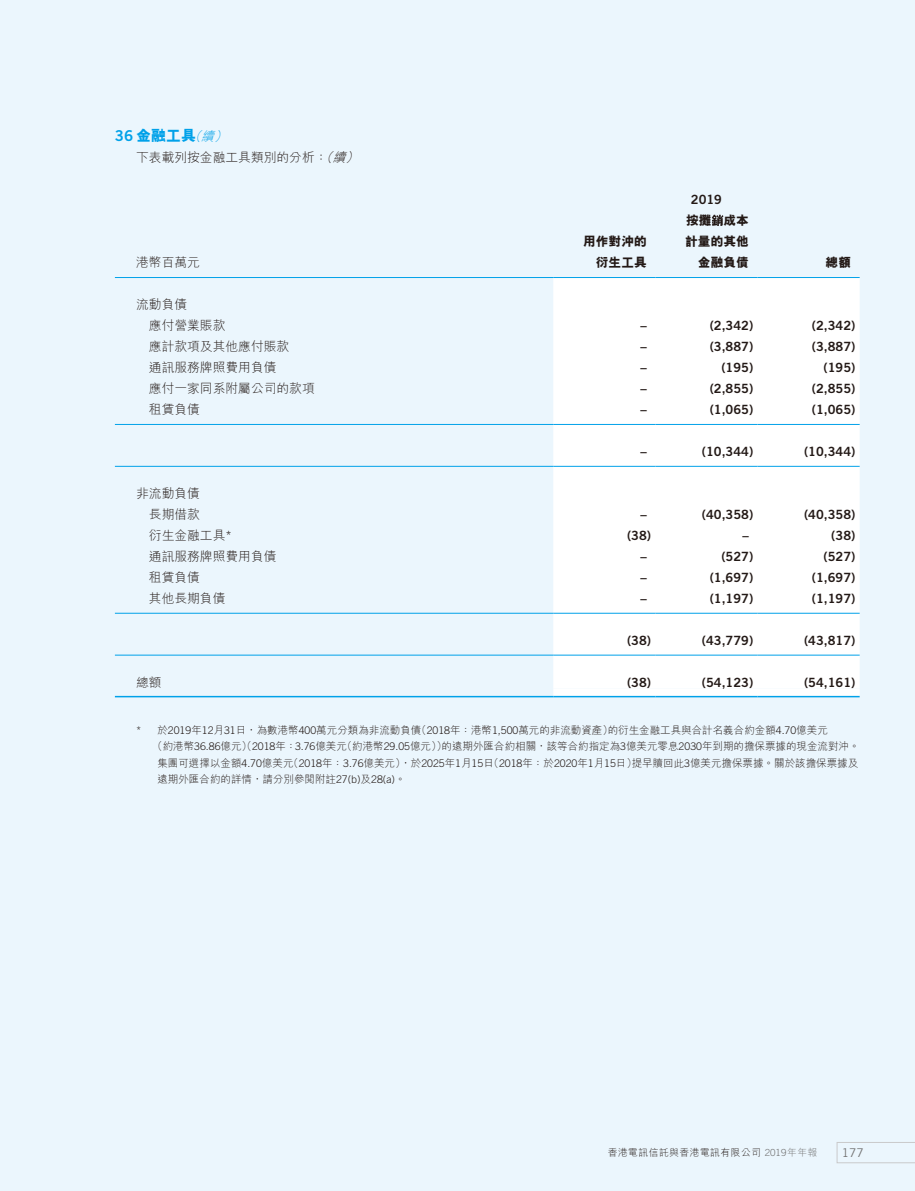
<style>
.page{position:relative;width:915px;height:1191px;background:#fff}
.page>*{position:absolute;margin:0;border:0;box-sizing:border-box;transform-origin:0 0}
.t1{font:800 15px "M Hei HK";color:#00a1e9}
.t2{font:12.75px "Trade Gothic LT Std Bd 2";color:#231916}
.t3{font:300 12.75px/21px "M Hei HK";color:#231916}
.t4{font:800 12.75px/21px "M Hei HK";color:#231916;text-align:right}
.t5{font:12px "Trade Gothic LT Std";color:#727272}
.t6{font:300 10.5px "M Hei HK";color:#231916}
.t7{font:300 9.75px "M Hei HK";letter-spacing:.05em;color:#231916}
.s1{font-family:"Trade Gothic LT Std Bd 2";font-weight:400}
.s2{font-weight:300;font-style:italic;font-size:12.75px}
.s3{font-style:italic}
.s4{font-family:"Trade Gothic LT Std"}
.s5{font-family:"Trade Gothic LT Std";color:#727272}
.s6{color:#727272}
</style>
<div class="page">
<div style="left:0;top:0;width:914px;height:1191px;background:#ebf6fd"></div>
<svg style="left:836px;top:1142px;width:78px;height:21px"></svg>
<div style="left:553px;top:278px;width:306px;height:410px;background:#fff"></div>
<svg style="left:553px;top:688px;width:306px;height:8px"></svg>
<svg style="left:711px;top:215px;width:12px;height:11px"></svg>
<hr style="left:115px;top:277px;width:438px;height:1px;background:#00a1e9">
<hr style="left:553px;top:277px;width:102px;height:1px;background:#00a1e9">
<hr style="left:655px;top:277px;width:102px;height:1px;background:#00a1e9">
<hr style="left:757px;top:277px;width:102px;height:1px;background:#00a1e9">
<hr style="left:115px;top:424px;width:438px;height:1px;background:#00a1e9">
<hr style="left:553px;top:424px;width:102px;height:1px;background:#00a1e9">
<hr style="left:655px;top:424px;width:102px;height:1px;background:#00a1e9">
<hr style="left:757px;top:424px;width:102px;height:1px;background:#00a1e9">
<hr style="left:115px;top:466px;width:438px;height:1px;background:#00a1e9">
<hr style="left:553px;top:466px;width:102px;height:1px;background:#00a1e9">
<hr style="left:655px;top:466px;width:102px;height:1px;background:#00a1e9">
<hr style="left:757px;top:466px;width:102px;height:1px;background:#00a1e9">
<hr style="left:115px;top:613px;width:438px;height:1px;background:#00a1e9">
<hr style="left:553px;top:613px;width:102px;height:1px;background:#00a1e9">
<hr style="left:655px;top:613px;width:102px;height:1px;background:#00a1e9">
<hr style="left:757px;top:613px;width:102px;height:1px;background:#00a1e9">
<hr style="left:115px;top:655px;width:438px;height:1px;background:#00a1e9">
<hr style="left:553px;top:655px;width:102px;height:1px;background:#00a1e9">
<hr style="left:655px;top:655px;width:102px;height:1px;background:#00a1e9">
<hr style="left:757px;top:655px;width:102px;height:1px;background:#00a1e9">
<hr style="left:115px;top:696px;width:438px;height:1px;background:#00a1e9">
<hr style="left:553px;top:696px;width:102px;height:1px;background:#00a1e9">
<hr style="left:655px;top:696px;width:102px;height:1px;background:#00a1e9">
<hr style="left:757px;top:696px;width:102px;height:1px;background:#00a1e9">
<h1 class="t1" style="left:115px;top:125px;width:118px"><span class="s1">36</span> 金融工具<span class="s2">（續）</span></h1>
<p class="t3" style="left:136px;top:147px;width:228px">下表載列按金融工具類別的分析：<span class="s3">（續）</span></p>
<p class="t3" style="left:136px;top:252px;width:65px">港幣百萬元</p>
<p class="t3" style="left:149px;top:293px;width:78px;text-indent:-13px">流動負債<br>應付營業賬款</p>
<p class="t4" style="left:583px;top:231px;width:65px">用作對沖的衍生工具</p>
<p class="t2" style="left:690px;top:192px;width:33px">2019</p>
<p class="t4" style="left:685px;top:210px;width:65px">按攤 成本計量的其他金融負債</p>
<p class="t4" style="left:825px;top:252px;width:27px">總額</p>
<p class="t2" style="left:640px;top:318px;width:8px">–</p>
<p class="t2" style="left:709px;top:318px;width:45px">(2,342)</p>
<p class="t2" style="left:811px;top:318px;width:45px">(2,342)</p>
<p class="t3" style="left:149px;top:335px;width:142px">應計款項及其他應付賬款</p>
<p class="t2" style="left:640px;top:339px;width:8px">–</p>
<p class="t2" style="left:709px;top:339px;width:45px">(3,887)</p>
<p class="t2" style="left:811px;top:339px;width:45px">(3,887)</p>
<p class="t3" style="left:149px;top:356px;width:129px">通訊服務牌照費用負債</p>
<p class="t2" style="left:640px;top:360px;width:8px">–</p>
<p class="t2" style="left:721px;top:360px;width:33px">(195)</p>
<p class="t2" style="left:823px;top:360px;width:33px">(195)</p>
<p class="t3" style="left:149px;top:377px;width:167px">應付一家同系附屬公司的款項</p>
<p class="t2" style="left:640px;top:381px;width:8px">–</p>
<p class="t2" style="left:709px;top:381px;width:45px">(2,855)</p>
<p class="t2" style="left:811px;top:381px;width:45px">(2,855)</p>
<p class="t3" style="left:149px;top:398px;width:52px">租賃負債</p>
<p class="t2" style="left:640px;top:402px;width:8px">–</p>
<p class="t2" style="left:709px;top:402px;width:45px">(1,065)</p>
<p class="t2" style="left:811px;top:402px;width:45px">(1,065)</p>
<p class="t2" style="left:640px;top:444px;width:8px">–</p>
<p class="t2" style="left:701px;top:444px;width:53px">(10,344)</p>
<p class="t2" style="left:803px;top:444px;width:53px">(10,344)</p>
<p class="t3" style="left:136px;top:482px;width:65px;text-align:right">非流動負債長期借款</p>
<p class="t2" style="left:640px;top:506px;width:8px">–</p>
<p class="t2" style="left:701px;top:506px;width:53px">(40,358)</p>
<p class="t2" style="left:803px;top:506px;width:53px">(40,358)</p>
<p class="t3" style="left:149px;top:524px;width:84px">衍生金融工具<span class="s4">*</span></p>
<p class="t2" style="left:626px;top:527px;width:26px">(38)</p>
<p class="t2" style="left:742px;top:527px;width:8px">–</p>
<p class="t2" style="left:831px;top:527px;width:26px">(38)</p>
<p class="t3" style="left:149px;top:545px;width:129px">通訊服務牌照費用負債</p>
<p class="t2" style="left:640px;top:548px;width:8px">–</p>
<p class="t2" style="left:721px;top:548px;width:33px">(527)</p>
<p class="t2" style="left:823px;top:548px;width:33px">(527)</p>
<p class="t3" style="left:149px;top:566px;width:53px">租賃負債</p>
<p class="t2" style="left:640px;top:569px;width:8px">–</p>
<p class="t2" style="left:709px;top:569px;width:45px">(1,697)</p>
<p class="t2" style="left:811px;top:569px;width:45px">(1,697)</p>
<p class="t3" style="left:149px;top:587px;width:78px">其他長期負債</p>
<p class="t2" style="left:640px;top:590px;width:8px">–</p>
<p class="t2" style="left:709px;top:590px;width:45px">(1,197)</p>
<p class="t2" style="left:811px;top:590px;width:45px">(1,197)</p>
<p class="t2" style="left:626px;top:632px;width:26px">(38)</p>
<p class="t2" style="left:701px;top:632px;width:53px">(43,779)</p>
<p class="t2" style="left:803px;top:632px;width:53px">(43,817)</p>
<p class="t3" style="left:136px;top:671px;width:27px">總額</p>
<p class="t2" style="left:626px;top:674px;width:26px">(38)</p>
<p class="t2" style="left:701px;top:674px;width:53px">(54,123)</p>
<p class="t2" style="left:803px;top:674px;width:53px">(54,161)</p>
<p class="t6" style="left:136px;top:722px;width:693px"><span class="s4">*</span> 於<span class="s4">2019</span>年<span class="s4">12</span>月<span class="s4">31</span>日，為數港幣<span class="s4">400</span>萬元分類為非流動負債（<span class="s4">2018</span>年：港幣<span class="s4">1,500</span>萬元的非流動資產）的衍生金融工具與合計名義合約金額<span class="s4">4.70</span>億美元</p>
<p class="t6" style="left:152px;top:739px;width:708px">（約港幣<span class="s4">36.86</span>億元）（<span class="s4">2018</span>年：<span class="s4">3.76</span>億美元（約港幣<span class="s4">29.05</span>億元））的遠期外匯合約相關，該等合約指定為<span class="s4">3</span>億美元零息<span class="s4">2030</span>年到期的擔保票據的現金流對沖。</p>
<p class="t6" style="left:157px;top:755px;width:702px">集團可選擇以金額<span class="s4">4.70</span>億美元（<span class="s4">2018</span>年：<span class="s4">3.76</span>億美元），於<span class="s4">2025</span>年<span class="s4">1</span>月<span class="s4">15</span>日（<span class="s4">2018</span>年：於<span class="s4">2020</span>年<span class="s4">1</span>月<span class="s4">15</span>日）提早贖回此<span class="s4">3</span>億美元擔保票據。關於該擔保票據及</p>
<p class="t6" style="left:157px;top:772px;width:249px">遠期外匯合約的詳情，請分別參閱附註<span class="s4">27(b)</span>及<span class="s4">28(a)</span>。</p>
<p class="t7" style="left:607px;top:1145px;width:211px">香港電訊信託與香港電訊有限公司 <span class="s5">2019</span> <span class="s6">年年報</span></p>
<p class="t5" style="left:841px;top:1145px;width:23px">177</p>
</div>
